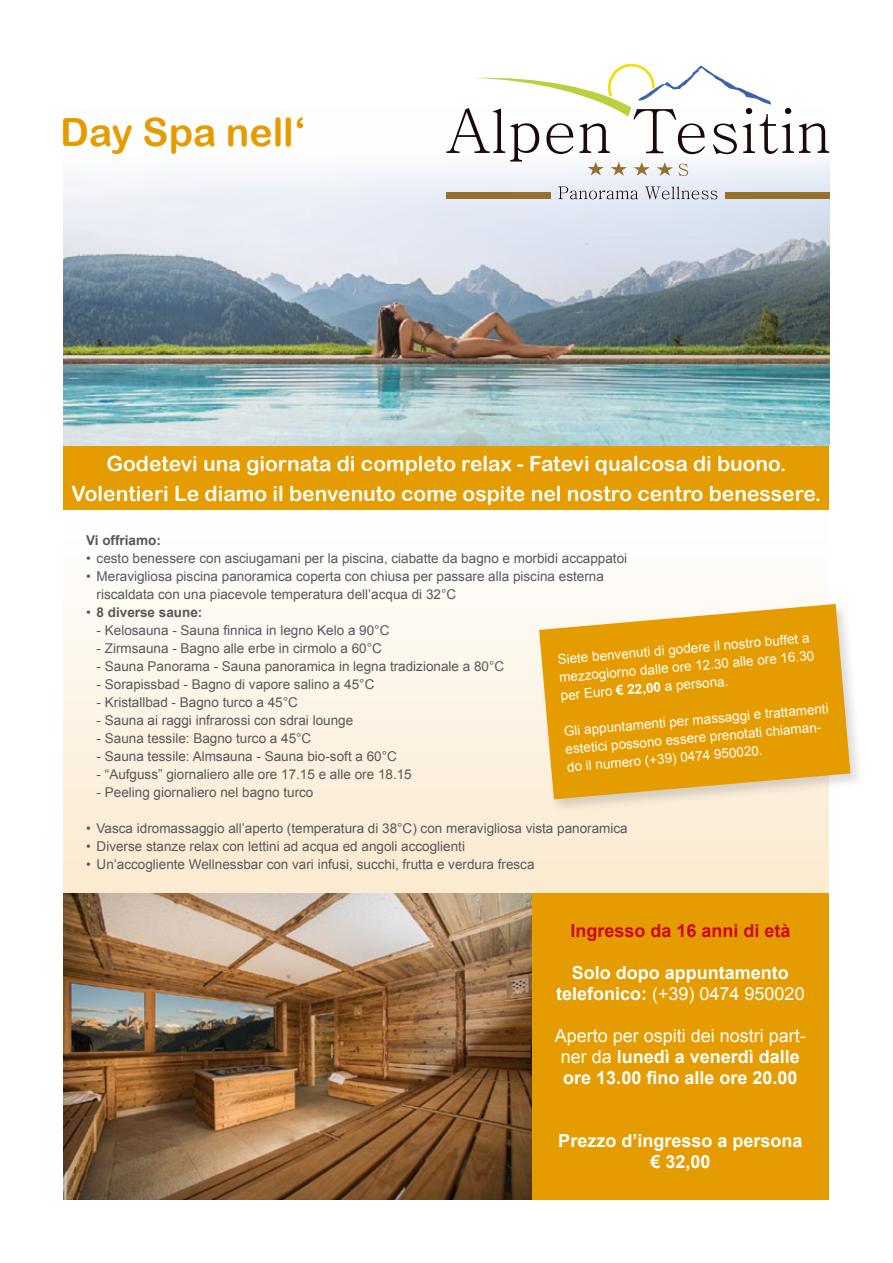
<style>
.page{position:relative;width:893px;height:1263px;background:#fff}
.page>*{position:absolute;margin:0;border:0;box-sizing:border-box;transform-origin:0 0}
.t1{font:39px "Arial Rounded MT Bold";color:#e49c00}
.t2{font:21px/30px "Arial Rounded MT Bold";color:#fff;text-align:center}
.t3{font:700 18px/21px "Arial";color:#fff;text-align:center}
.t4{font:700 18px "Arial";color:#cd071e}
.t5{font:13.5px/18px "Arial";color:#58585a}
.t6{font:13.5px/18px "Arial";color:#fff}
.t7{font:700 13.5px "Arial";color:#58585a}
.s1{font-weight:400}
.s2{font-weight:700}
</style>
<div class="page">
<div style="left:531px;top:893px;width:298px;height:306px;background:#e49c00"></div>
<div style="left:64px;top:510px;width:765px;height:383px;background:linear-gradient(to bottom,#feffff,#fbeacf)"></div>
<img style="left:64px;top:168px;width:765px;height:278px">
<img style="left:64px;top:893px;width:467px;height:306px">
<div style="left:536px;top:600px;width:328px;height:214px;background:#000;opacity:.15"></div>
<svg style="left:539px;top:604px;width:311px;height:195px;background:#e6a925"></svg>
<svg style="left:558px;top:186px;width:159px;height:13px;background:#c4c5ce"></svg>
<div style="left:446px;top:193px;width:105px;height:6px;background:#94722d"></div>
<div style="left:725px;top:193px;width:104px;height:6px;background:#94722d"></div>
<svg style="left:446px;top:64px;width:383px;height:112px"></svg>
<div style="left:64px;top:446px;width:765px;height:64px;background:#e49c00"></div>
<h1 class="t1" style="left:60px;top:109px;width:247px">Day Spa nell‘</h1>
<h2 class="t2" style="left:72px;top:448px;width:751px">Godetevi una giornata di completo relax - Fatevi qualcosa di buono.<br>Volentieri Le diamo il benvenuto come ospite nel nostro centro benessere.</h2>
<p class="t7" style="left:86px;top:531px;width:76px">Vi offriamo:</p>
<p class="t5" style="left:86px;top:549px;width:543px">• cesto benessere con asciugamani per la piscina, ciabatte da bagno e morbidi accappatoi</p>
<p class="t5" style="left:97px;top:567px;width:509px;text-indent:-11px">• Meravigliosa piscina panoramica coperta con chiusa per passare alla piscina esterna riscaldata con una piacevole temperatura dell’acqua di 32°C</p>
<p class="t7" style="left:86px;top:603px;width:118px"><span class="s1">•</span> 8 diverse saune:</p>
<p class="t5" style="left:97px;top:621px;width:294px">- Kelosauna - Sauna finnica in legno Kelo a 90°C</p>
<p class="t5" style="left:97px;top:639px;width:287px">- Zirmsauna - Bagno alle erbe in cirmolo a 60°C</p>
<p class="t5" style="left:97px;top:657px;width:409px">- Sauna Panorama - Sauna panoramica in legna tradizionale a 80°C</p>
<p class="t5" style="left:97px;top:675px;width:279px">- Sorapissbad - Bagno di vapore salino a 45°C</p>
<p class="t5" style="left:97px;top:693px;width:203px">- Kristallbad - Bagno turco a 45°C</p>
<p class="t5" style="left:97px;top:711px;width:258px">- Sauna ai raggi infrarossi con sdrai lounge</p>
<p class="t5" style="left:97px;top:729px;width:216px">- Sauna tessile: Bagno turco a 45°C</p>
<p class="t5" style="left:97px;top:747px;width:302px">- Sauna tessile: Almsauna - Sauna bio-soft a 60°C</p>
<p class="t5" style="left:97px;top:765px;width:317px">- “Aufguss” giornaliero alle ore 17.15 e alle ore 18.15</p>
<p class="t5" style="left:97px;top:783px;width:218px">- Peeling giornaliero nel bagno turco</p>
<p class="t5" style="left:86px;top:819px;width:543px">• Vasca idromassaggio all’aperto (temperatura di 38°C) con meravigliosa vista panoramica</p>
<p class="t5" style="left:86px;top:837px;width:380px">• Diverse stanze relax con lettini ad acqua ed angoli accoglienti</p>
<p class="t5" style="left:86px;top:855px;width:450px">• Un’accogliente Wellnessbar con vari infusi, succhi, frutta e verdura fresca</p>
<p class="t6" style="left:557px;top:651px;width:257px;rotate:-5deg">Siete benvenuti di godere il nostro buffet a mezzogiorno dalle ore 12.30 alle ore 16.30 per Euro <span class="s2">€ 22,00</span> a persona.</p>
<p class="t6" style="left:563px;top:722px;width:267px;text-align:justify;rotate:-5deg">Gli appuntamenti per massaggi e trattamenti estetici possono essere prenotati chiaman&shy;do il numero (+39) 0474 950020.</p>
<h3 class="t4" style="left:570px;top:919px;width:222px">Ingresso da 16 anni di età</h3>
<h3 class="t3" style="left:556px;top:963px;width:250px">Solo dopo appuntamento telefonico: <span class="s1">(+39) 0474 950020</span></h3>
<h3 class="t3" style="left:555px;top:1026px;width:253px"><span class="s1">Aperto per ospiti dei nostri part&shy;ner da</span> lunedì a venerdì dalle ore 13.00 fino alle ore 20.00</h3>
<h3 class="t3" style="left:558px;top:1131px;width:246px">Prezzo d’ingresso a persona € 32,00</h3>
</div>
